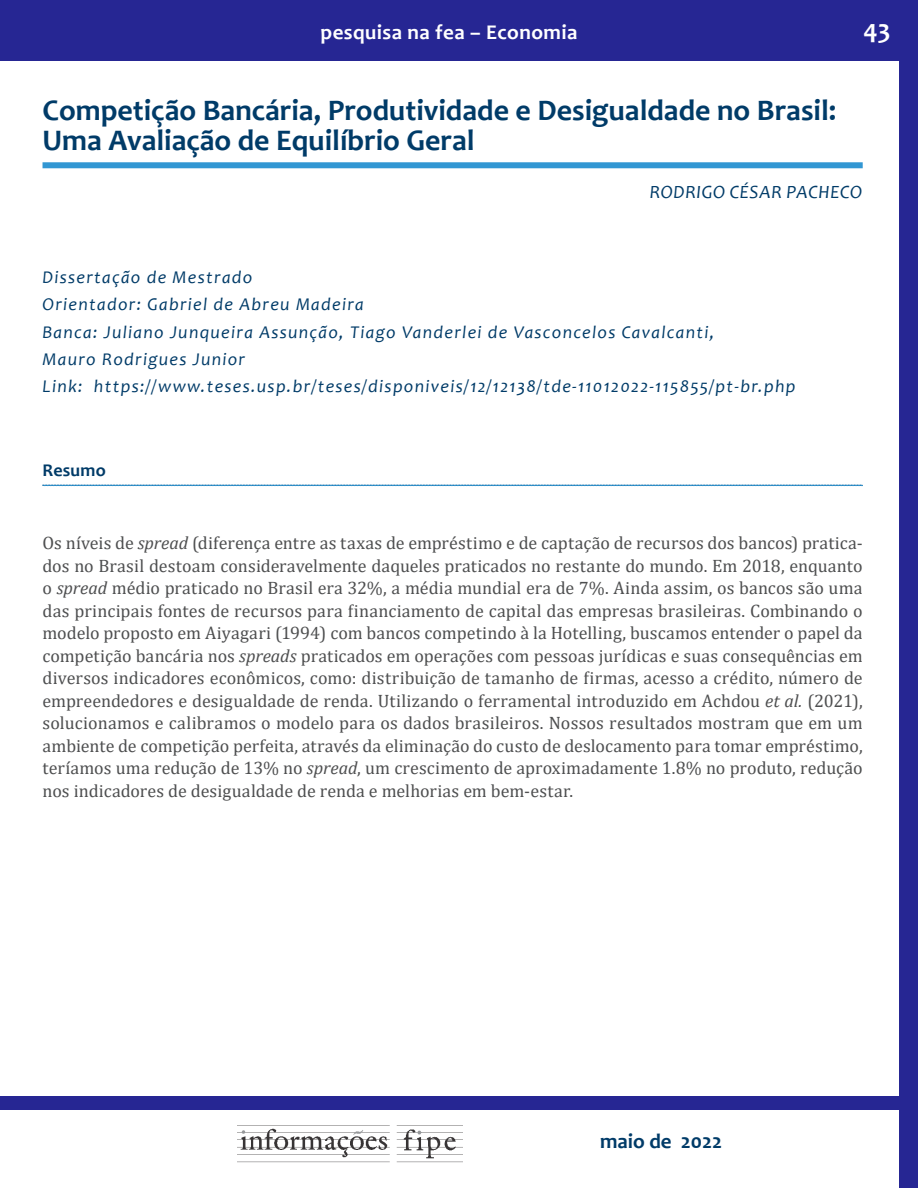
<style>
.page{position:relative;width:918px;height:1188px;background:#fff}
.page>*{position:absolute;margin:0;border:0;box-sizing:border-box;transform-origin:0 0}
.t1{font:700 30px/30px "Candara";color:#003b68}
.t2{font:700 27px "Candara";color:#fff}
.t3{font:700 21px "Candara";letter-spacing:.02em;color:#fff}
.t4{font:700 21px "Candara";color:#003b68}
.t5{font:italic 18.75px "Candara";letter-spacing:.04em;color:#003b68}
.t6{font:18px/22.5px "Cambria";letter-spacing:.005em;color:#4e4f50;text-align:justify}
.t7{font:italic 18px/27.5px "Candara";letter-spacing:.07em;color:#003b68}
.t8{font:700 18px "Candara";letter-spacing:.01em;color:#003b68}
.s1{font-style:italic}
</style>
<div class="page">
<div style="left:899px;top:0;width:19px;height:1188px;background:#262693"></div>
<div style="left:0;top:0;width:918px;height:61px;background:#262693"></div>
<img style="left:238px;top:1128px;width:225px;height:35px">
<div style="left:0;top:1097px;width:918px;height:13px;background:#262693"></div>
<div style="left:43px;top:162px;width:820px;height:6px;background:#3297d3"></div>
<svg style="left:42px;top:485px;width:821px;height:1px"></svg>
<p class="t3" style="left:321px;top:19px;width:258px">pesquisa na fea – Economia</p>
<h2 class="t2" style="left:863px;top:12px;width:29px">43</h2>
<h1 class="t1" style="left:43px;top:94px;width:795px">Competição Bancária, Produtividade e Desigualdade no Brasil:<br>Uma Avaliação de Equilíbrio Geral</h1>
<p class="t5" style="left:650px;top:180px;width:23px">Rodrigo</p>
<p class="t5" style="left:730px;top:180px;width:122px">César Pacheco</p>
<p class="t7" style="left:43px;top:263px;width:754px">Dissertação de Mestrado<br>Orientador: Gabriel de Abreu Madeira<br>Banca: Juliano Junqueira Assunção, Tiago Vanderlei de Vasconcelos Cavalcanti,<br>Mauro Rodrigues Junior<br>Link: https://www.teses.usp.br/teses/disponiveis/12/12138/tde-11012022-115855/pt-br.php</p>
<p class="t8" style="left:43px;top:459px;width:65px">Resumo</p>
<p class="t6" style="left:43px;top:532px;width:822px">Os níveis de <span class="s1">spread</span> (diferença entre as taxas de empréstimo e de captação de recursos dos bancos) pratica&shy;dos no Brasil destoam consideravelmente daqueles praticados no restante do mundo. Em 2018, enquanto o <span class="s1">spread</span> médio praticado no Brasil era 32%, a média mundial era de 7%. Ainda assim, os bancos são uma das principais fontes de recursos para financiamento de capital das empresas brasileiras. Combinando o modelo proposto em Aiyagari (1994) com bancos competindo à la Hotelling, buscamos entender o papel da competição bancária nos <span class="s1">spreads</span> praticados em operações com pessoas jurídicas e suas consequências em diversos indicadores econômicos, como: distribuição de tamanho de firmas, acesso a crédito, número de empreendedores e desigualdade de renda. Utilizando o ferramental introduzido em Achdou <span class="s1">et al.</span> (2021), solucionamos e calibramos o modelo para os dados brasileiros. Nossos resultados mostram que em um ambiente de competição perfeita, através da eliminação do custo de deslocamento para tomar empréstimo, teríamos uma redução de 13% no <span class="s1">spread</span>, um crescimento de aproximadamente 1.8% no produto, redução nos indicadores de desigualdade de renda e melhorias em bem-estar.</p>
<p class="t4" style="left:600px;top:1128px;width:124px">maio de 2022</p>
</div>
